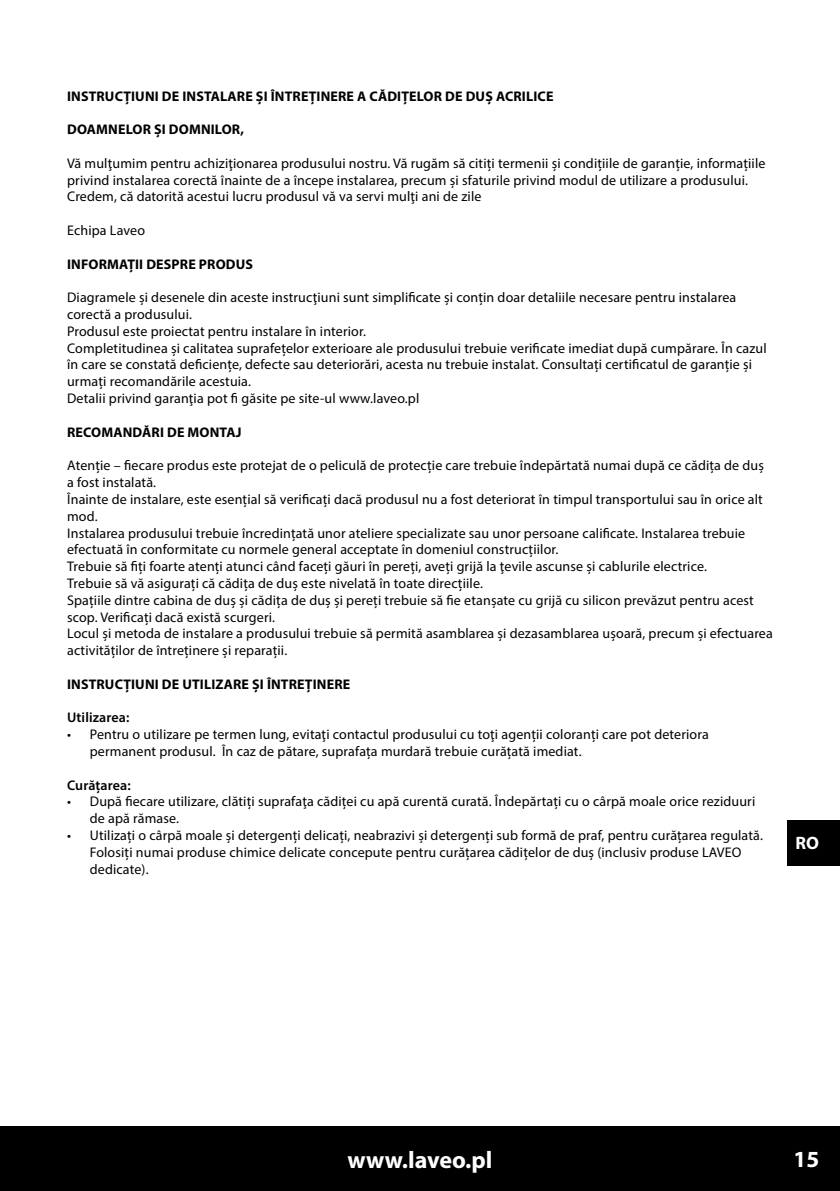
<style>
.page{position:relative;width:840px;height:1191px;background:#fff}
.page>*{position:absolute;margin:0;border:0;box-sizing:border-box;transform-origin:0 0}
.t1{font:700 24px "Myriad Pro";color:#fff}
.t2{font:700 23.2px "Myriad Pro";color:#fff}
.t3{font:700 18px "Myriad Pro";color:#fff}
.t4{font:14px/16.8px "Myriad Pro";letter-spacing:.01em;color:#000}
.t5{font:700 14px "Myriad Pro";letter-spacing:.01em;color:#000}
.t6{font:600 14px "Myriad Pro";letter-spacing:.01em;color:#000}
</style>
<div class="page">
<div style="left:0;top:1125px;width:839px;height:66px;background:#000"></div>
<div style="left:787px;top:820px;width:52px;height:46px;background:#000"></div>
<p class="t5" style="left:67px;top:87px;width:487px">INSTRUCȚIUNI DE INSTALARE ȘI ÎNTREȚINERE A CĂDIȚELOR DE DUȘ ACRILICE</p>
<p class="t5" style="left:67px;top:120px;width:178px">DOAMNELOR ȘI DOMNILOR,</p>
<p class="t4" style="left:67px;top:154px;width:699px">Vă mulţumim pentru achiziţionarea produsului nostru. Vă rugăm să citiți termenii și condițiile de garanție, informațiile privind instalarea corectă înainte de a începe instalarea, precum și sfaturile privind modul de utilizare a produsului.<br>Credem, că datorită acestui lucru produsul vă va servi mulţi ani de zile</p>
<p class="t4" style="left:67px;top:222px;width:79px">Echipa Laveo</p>
<p class="t5" style="left:67px;top:255px;width:187px">INFORMAȚII DESPRE PRODUS</p>
<p class="t4" style="left:67px;top:289px;width:700px">Diagramele și desenele din aceste instrucţiuni sunt simplificate și conțin doar detaliile necesare pentru instalarea corectă a produsului.<br>Produsul este proiectat pentru instalare în interior.<br>Completitudinea și calitatea suprafețelor exterioare ale produsului trebuie verificate imediat după cumpărare. În cazul în care se constată deficiențe, defecte sau deteriorări, acesta nu trebuie instalat. Consultați certificatul de garanție și urmați recomandările acestuia.<br>Detalii privind garanţia pot fi găsite pe site-ul www.laveo.pl</p>
<p class="t5" style="left:67px;top:423px;width:176px">RECOMANDĂRI DE MONTAJ</p>
<p class="t4" style="left:67px;top:457px;width:706px">Atenție – fiecare produs este protejat de o peliculă de protecție care trebuie îndepărtată numai după ce cădița de duș a fost instalată.<br>Înainte de instalare, este esențial să verificați dacă produsul nu a fost deteriorat în timpul transportului sau în orice alt mod.<br>Instalarea produsului trebuie încredințată unor ateliere specializate sau unor persoane calificate. Instalarea trebuie efectuată în conformitate cu normele general acceptate în domeniul construcțiilor.<br>Trebuie să fiți foarte atenți atunci când faceți găuri în pereți, aveți grijă la ţevile ascunse și cablurile electrice.<br>Trebuie să vă asigurați că cădița de duș este nivelată în toate direcțiile.<br>Spațiile dintre cabina de duș și cădița de duș și pereți trebuie să fie etanșate cu grijă cu silicon prevăzut pentru acest scop. Verificați dacă există scurgeri.<br>Locul și metoda de instalare a produsului trebuie să permită asamblarea și dezasamblarea ușoară, precum și efectuarea activităților de întreținere și reparații.</p>
<p class="t5" style="left:67px;top:675px;width:284px">INSTRUCȚIUNI DE UTILIZARE ȘI ÎNTREȚINERE</p>
<p class="t6" style="left:67px;top:708px;width:64px">Utilizarea:</p>
<p class="t4" style="left:90px;top:726px;width:620px;text-indent:-23px">• Pentru o utilizare pe termen lung, evitaţi contactul produsului cu toţi agenții coloranți care pot deteriora permanent produsul. În caz de pătare, suprafața murdară trebuie curățată imediat.</p>
<p class="t6" style="left:67px;top:776px;width:65px">Curățarea:</p>
<p class="t4" style="left:90px;top:793px;width:666px;text-indent:-23px">• După fiecare utilizare, clătiți suprafaţa cădiței cu apă curentă curată. Îndepărtați cu o cârpă moale orice reziduuri de apă rămase.</p>
<p class="t4" style="left:90px;top:826px;width:674px;text-indent:-23px">• Utilizați o cârpă moale și detergenți delicați, neabrazivi și detergenți sub formă de praf, pentru curățarea regulată.<br>Folosiți numai produse chimice delicate concepute pentru curățarea cădițelor de duș (inclusiv produse LAVEO dedicate).</p>
<p class="t3" style="left:795px;top:831px;width:25px">RO</p>
<h1 class="t1" style="left:347px;top:1144px;width:146px">www.laveo.pl</h1>
<h2 class="t2" style="left:793px;top:1144px;width:27px">15</h2>
</div>
